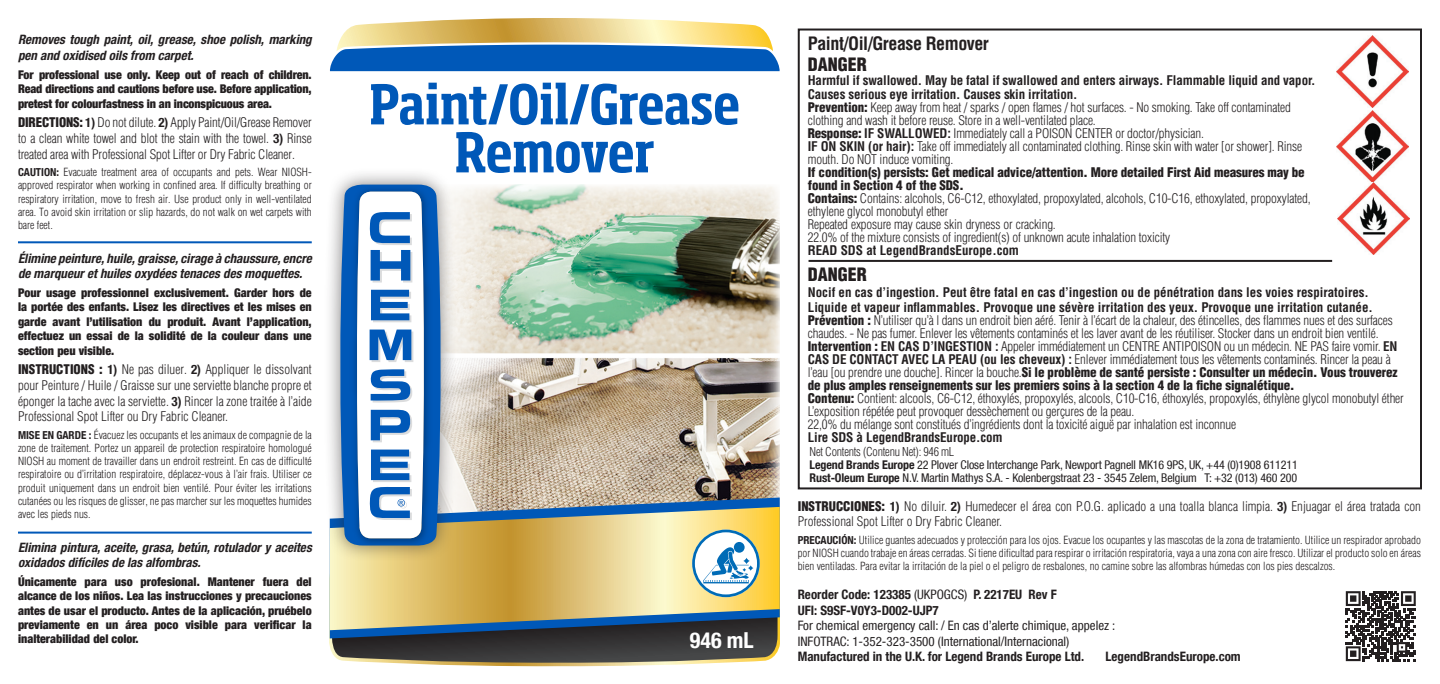
<style>
.page{position:relative;width:1440px;height:684px;background:#fff}
.page>*{position:absolute;margin:0;border:0;box-sizing:border-box;transform-origin:0 0}
.t1{font:700 condensed 54px/48px "Soho Std";letter-spacing:-.01em;color:#0058b8;text-align:center}
.t2{font:700 condensed 22px "Helvetica Neue LT Com";color:#fff}
.t3{font:700 condensed 18px "Helvetica LT Std";letter-spacing:-.025em;color:#231f20}
.t4{font:900 condensed 18px "Helvetica LT Std";color:#231f20}
.t5{font:300 condensed 13px/13px "Helvetica LT Std";letter-spacing:-.01em;color:#231f20}
.t6{font:italic 700 condensed 13px/15.6px "Helvetica Neue LT Com";color:#231f20}
.t7{font:700 condensed 13px/15.6px "Helvetica LT Std";color:#231f20}
.t8{font:700 condensed 13px/15.6px "Helvetica Neue LT Com";color:#231f20}
.t9{font:condensed 13px/15.6px "Helvetica Neue LT Com";color:#231f20}
.t10{font:900 condensed 12px/14.4px "Helvetica Neue LT Com";color:#231f20;text-align:justify}
.t11{font:condensed 12px/13px "Helvetica Neue LT Com";letter-spacing:-.01em;color:#231f20}
.t12{font:300 condensed 12px "Helvetica LT Std";letter-spacing:-.02em;color:#231f20}
.t13{font:300 condensed 11px/13.2px "Helvetica LT Std";color:#231f20;text-align:justify}
.s1{font-weight:900}
.s2{font-family:"Helvetica Neue LT Com";font-weight:700}
.s3{font-weight:700}
.s4{font-weight:400}
</style>
<div class="page">
<div style="left:798px;top:29px;width:624px;height:460px;border:2px solid #231f20"></div>
<img style="left:1337px;top:36px;width:72px;height:72px">
<img style="left:1337px;top:110px;width:73px;height:145px">
<hr style="left:809px;top:260px;width:523px;height:2px;background:#231f20">
<hr style="left:18px;top:241px;width:294px;height:2px;background:#0058b8">
<hr style="left:18px;top:532px;width:294px;height:2px;background:#0058b8">
<svg style="left:1346px;top:591px;width:70px;height:70px"></svg>
<img style="left:457px;top:185px;width:323px;height:313px">
<svg style="left:330px;top:18px;width:450px;height:53px;background:#809ca6"></svg>
<svg style="left:330px;top:638px;width:450px;height:28px;background:#5d594f"></svg>
<svg style="left:330px;top:498px;width:450px;height:140px;background:#4f5f72"></svg>
<svg style="left:330px;top:507px;width:450px;height:123px;background:#c3b57c"></svg>
<div style="left:324px;top:168px;width:133px;height:394px;background:#231f20;opacity:.55"></div>
<svg style="left:340px;top:185px;width:101px;height:361px"></svg>
<svg style="left:692px;top:530px;width:68px;height:67px"></svg>
<svg style="left:743px;top:558px;width:7px;height:6px"></svg>
<p class="t6" style="left:18px;top:32px;width:295px">Removes tough paint, oil, grease, shoe polish, marking pen and oxidised oils from carpet.</p>
<p class="t10" style="left:18px;top:67px;width:295px">For professional use only. Keep out of reach of children.<br>Read directions and cautions before use. Before application, pretest for colourfastness in an inconspicuous area.</p>
<p class="t5" style="left:18px;top:115px;width:295px;line-height:15.6px;text-align:justify"><span class="s1">DIRECTIONS:</span> <span class="s2">1)</span> Do not dilute. <span class="s2">2)</span> Apply Paint/Oil/Grease Remover to a clean white towel and blot the stain with the towel. <span class="s2">3)</span> Rinse treated area with Professional Spot Lifter or Dry Fabric Cleaner.</p>
<p class="t13" style="left:18px;top:166px;width:295px"><span class="s2">CAUTION:</span> Evacuate treatment area of occupants and pets. Wear NIOSH&shy;approved respirator when working in confined area. If difficulty breathing or respiratory irritation, move to fresh air. Use product only in well-ventilated area. To avoid skin irritation or slip hazards, do not walk on wet carpets with bare feet.</p>
<p class="t6" style="left:18px;top:250px;width:295px">Élimine peinture, huile, graisse, cirage à chaussure, encre de marqueur et huiles oxydées tenaces des moquettes.</p>
<p class="t10" style="left:18px;top:285px;width:295px">Pour usage professionnel exclusivement. Garder hors de la portée des enfants. Lisez les directives et les mises en garde avant l’utilisation du produit. Avant l’application, effectuez un essai de la solidité de la couleur dans une section peu visible.</p>
<p class="t5" style="left:18px;top:362px;width:295px;line-height:15.6px;text-align:justify"><span class="s1">INSTRUCTIONS :</span> <span class="s2">1)</span> Ne pas diluer. <span class="s2">2)</span> Appliquer le dissolvant pour Peinture / Huile / Graisse sur une serviette blanche propre et éponger la tache avec la serviette. <span class="s2">3)</span> Rincer la zone traitée à l’aide Professional Spot Lifter ou Dry Fabric Cleaner.</p>
<p class="t13" style="left:18px;top:428px;width:295px"><span class="s2">MISE EN GARDE :</span> Évacuez les occupants et les animaux de compagnie de la zone de traitement. Portez un appareil de protection respiratoire homologué NIOSH au moment de travailler dans un endroit restreint. En cas de difficulté respiratoire ou d’irritation respiratoire, déplacez-vous à l’air frais. Utiliser ce produit uniquement dans un endroit bien ventilé. Pour éviter les irritations cutanées ou les risques de glisser, ne pas marcher sur les moquettes humides avec les pieds nus.</p>
<p class="t6" style="left:18px;top:539px;width:295px">Elimina pintura, aceite, grasa, betún, rotulador y aceites oxidados difíciles de las alfombras.</p>
<p class="t10" style="left:18px;top:574px;width:295px">Únicamente para uso profesional. Mantener fuera del alcance de los niños. Lea las instrucciones y precauciones antes de usar el producto. Antes de la aplicación, pruébelo previamente en un área poco visible para verificar la inalterabilidad del color.</p>
<h1 class="t1" style="left:369px;top:79px;width:372px">Paint/Oil/Grease<br>Remover</h1>
<h2 class="t2" style="left:690px;top:627px;width:65px">946 mL</h2>
<h3 class="t3" style="left:808px;top:32px;width:183px">Paint/Oil/Grease Remover</h3>
<h3 class="t4" style="left:808px;top:53px;width:61px">DANGER</h3>
<p class="t5" style="left:808px;top:74px;width:509px"><span class="s3">Harmful if swallowed. May be fatal if swallowed and enters airways. Flammable liquid and vapor.<br>Causes serious eye irritation. Causes skin irritation.<br></span><span class="s1">Prevention:</span> Keep away from heat / sparks / open flames / hot surfaces. - No smoking. Take off contaminated clothing and wash it before reuse. Store in a well-ventilated place.<br><span class="s1">Response:</span> <span class="s3">IF SWALLOWED:</span> Immediately call a POISON CENTER or doctor/physician.<br><span class="s3">IF ON SKIN (or hair):</span> Take off immediately all contaminated clothing. Rinse skin with water [or shower]. Rinse mouth. Do NOT induce vomiting.</p>
<p class="t5" style="left:808px;top:166px;width:504px"><span class="s1">If condition(s) persists: Get medical advice/attention. More detailed First Aid measures may be found in Section 4 of the SDS.<br>Contains:</span> Contains: alcohols, C6-C12, ethoxylated, propoxylated, alcohols, C10-C16, ethoxylated, propoxylated, ethylene glycol monobutyl ether<br>Repeated exposure may cause skin dryness or cracking.<br>22.0% of the mixture consists of ingredient(s) of unknown acute inhalation toxicity</p>
<p class="t7" style="left:808px;top:243px;width:213px">READ SDS at LegendBrandsEurope.com</p>
<h3 class="t4" style="left:808px;top:263px;width:61px">DANGER</h3>
<p class="t7" style="left:808px;top:284px;width:567px">Nocif en cas d’ingestion. Peut être fatal en cas d’ingestion ou de pénétration dans les voies respiratoires.<br>Liquide et vapeur inflammables. Provoque une sévère irritation des yeux. Provoque une irritation cutanée.</p>
<p class="t5" style="left:808px;top:314px;width:598px"><span class="s1">Prévention :</span> N’utiliser qu’à l dans un endroit bien aéré. Tenir à l’écart de la chaleur, des étincelles, des flammes nues et des surfaces chaudes. - Ne pas fumer. Enlever les vêtements contaminés et les laver avant de les réutiliser. Stocker dans un endroit bien ventilé.<br><span class="s1">Intervention :</span> <span class="s3">EN CAS D’INGESTION :</span> Appeler immédiatement un CENTRE ANTIPOISON ou un médecin. NE PAS faire vomir. <span class="s3">EN CAS DE CONTACT AVEC LA PEAU (ou les cheveux) :</span> Enlever immédiatement tous les vêtements contaminés. Rincer la peau à l’eau [ou prendre une douche]. Rincer la bouche.<span class="s1">Si le problème de santé persiste : Consulter un médecin. Vous trouverez de plus amples renseignements sur les premiers soins à la section 4 de la fiche signalétique.<br>Contenu:</span> Contient: alcools, C6-C12, éthoxylés, propoxylés, alcools, C10-C16, éthoxylés, propoxylés, éthylène glycol monobutyl éther L’exposition répétée peut provoquer dessèchement ou gerçures de la peau.<br>22,0% du mélange sont constitués d’ingrédients dont la toxicité aiguë par inhalation est inconnue</p>
<p class="t7" style="left:808px;top:430px;width:196px">Lire SDS à LegendBrandsEurope.com</p>
<p class="t12" style="left:810px;top:444px;width:146px">Net Contents (Contenu Net): 946 mL</p>
<p class="t11" style="left:810px;top:458px;width:490px"><span class="s3">Legend Brands Europe</span> 22 Plover Close Interchange Park, Newport Pagnell MK16 9PS, UK, +44 (0)1908 611211<br><span class="s3">Rust-Oleum Europe</span> N.V. Martin Mathys S.A. - Kolenbergstraat 23 - 3545 Zelem, Belgium T: +32 (013) 460 200</p>
<p class="t5" style="left:798px;top:498px;width:625px;line-height:15.6px"><span class="s1">INSTRUCCIONES:</span> <span class="s2">1)</span> No diluir. <span class="s2">2)</span> Humedecer el área con P.O.G. aplicado a una toalla blanca limpia. <span class="s2">3)</span> Enjuagar el área tratada con<br>Professional Spot Lifter o Dry Fabric Cleaner.</p>
<p class="t13" style="left:798px;top:533px;width:625px"><span class="s2">PRECAUCIÓN:</span> Utilice guantes adecuados y protección para los ojos. Evacue los ocupantes y las mascotas de la zona de tratamiento. Utilice un respirador aprobado por NIOSH cuando trabaje en áreas cerradas. Si tiene dificultad para respirar o irritación respiratoria, vaya a una zona con aire fresco. Utilizar el producto solo en áreas bien ventiladas. Para evitar la irritación de la piel o el peligro de resbalones, no camine sobre las alfombras húmedas con los pies descalzos.</p>
<p class="t8" style="left:798px;top:587px;width:260px">Reorder Code: 123385 <span class="s4">(UKPOGCS)</span> P. 2217EU Rev F<br>UFI: S9SF-V0Y3-D002-UJP7</p>
<p class="t9" style="left:798px;top:618px;width:319px">For chemical emergency call: / En cas d’alerte chimique, appelez :<br>INFOTRAC: 1-352-323-3500 (International/Internacional)</p>
<p class="t8" style="left:798px;top:649px;width:288px">Manufactured in the U.K. for Legend Brands Europe Ltd.</p>
<p class="t8" style="left:1106px;top:649px;width:137px">LegendBrandsEurope.com</p>
</div>
